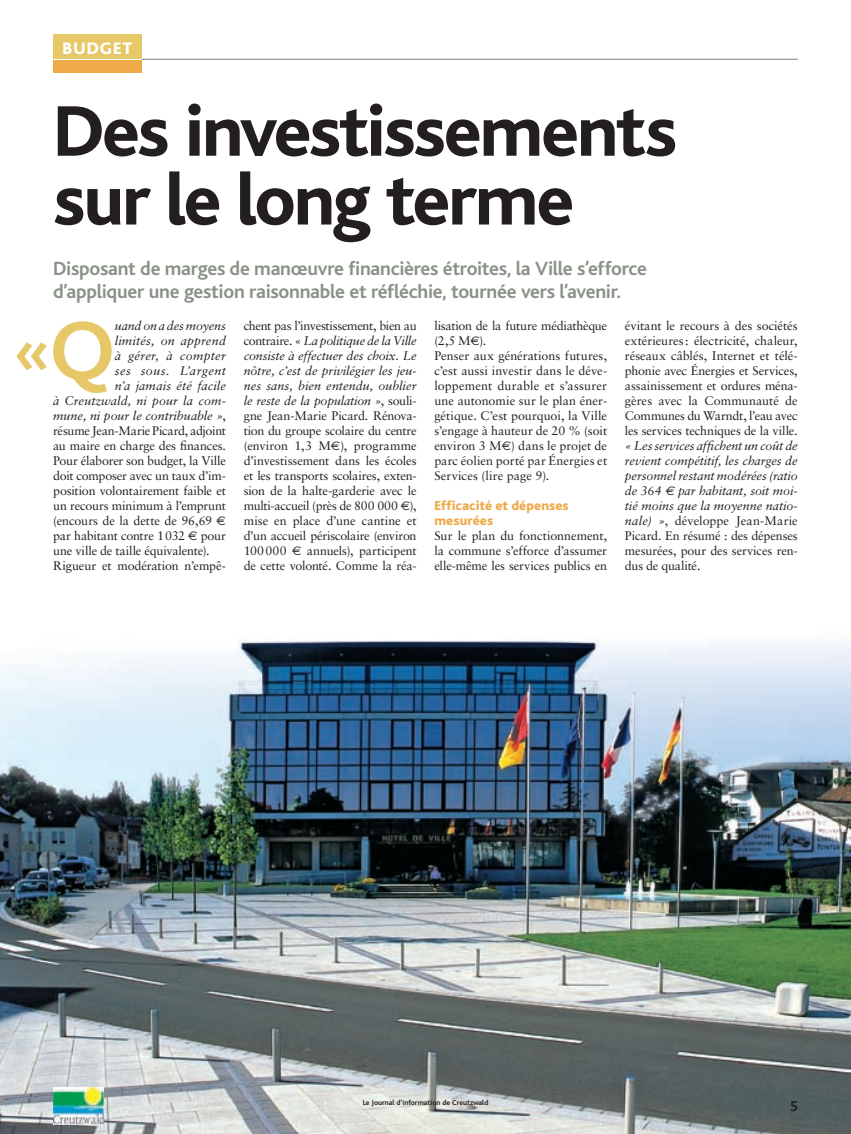
<style>
.page{position:relative;width:851px;height:1134px;background:#fff}
.page>*{position:absolute;margin:0;border:0;box-sizing:border-box;transform-origin:0 0}
.t1{font:700 86.88px "Bliss";color:#e6c868}
.t2{font:800 75px/68.8px "Bliss";letter-spacing:-.035em;color:#231f20}
.t3{font:700 60px "Bliss";color:#e6c868}
.t4{font:700 20px/22.5px "Bliss";letter-spacing:-.015em;color:#899286}
.t5{font:800 17.5px "Bliss";color:#fff}
.t6{font:700 15px "Bliss";color:#231f20}
.t7{font:800 13.75px/15px "Bliss";color:#eea949}
.t8{font:12.5px/15px "Sabon LT Std";letter-spacing:-.005em;color:#231f20;text-align:justify}
.t9{font:italic 12.5px/15px "Sabon LT Std";color:#231f20;text-align:justify}
.t10{font:12.5px "Sabon LT Std";letter-spacing:-.025em;color:#231f20}
.t11{font:italic 12.5px "Sabon LT Std";letter-spacing:.035em;color:#231f20}
.t12{font:italic 12.5px "Sabon LT Std";letter-spacing:.025em;color:#231f20}
.t13{font:700 7.5px "Bliss";color:#231f20}
.s1{font-style:normal}
.s2{font-family:"Euro Sans"}
.s3{font-style:italic}
</style>
<div class="page">
<img style="left:0;top:639px;width:850px;height:495px">
<hr style="left:142px;top:59px;width:655px;height:1px;background:#727f71">
<div style="left:53px;top:34px;width:89px;height:25px;background:#e6c868"></div>
<div style="left:53px;top:60px;width:89px;height:12px;background:#eea949"></div>
<img style="left:53px;top:1088px;width:51px;height:36px">
<h3 class="t5" style="left:63px;top:39px;width:24px">BUDGET</h3>
<h2 class="t2" style="left:53px;top:99px;width:625px">Des investissements sur le long terme</h2>
<h3 class="t4" style="left:53px;top:258px;width:595px">Disposant de marges de manœuvre financières étroites, la Ville s’efforce d’appliquer une gestion raisonnable et réfléchie, tournée vers l’avenir.</h3>
<h1 class="t1" style="left:50px;top:305px;width:66px">Q</h1>
<p class="t9" style="left:115px;top:318px;width:113px">uand on a des moyens</p>
<p class="t9" style="left:115px;top:333px;width:113px">limités, on apprend</p>
<p class="t12" style="left:115px;top:348px;width:113px">à gérer, à compter</p>
<p class="t11" style="left:115px;top:363px;width:113px">ses sous. L’argent</p>
<p class="t9" style="left:115px;top:378px;width:113px">n’a jamais été facile</p>
<p class="t9" style="left:53px;top:393px;width:174px">à Creutzwald, ni pour la com-</p>
<p class="t9" style="left:53px;top:408px;width:174px">mune, ni pour le contribuable »<span class="s1">,</span></p>
<p class="t10" style="left:53px;top:423px;width:174px">résume Jean-Marie Picard, adjoint</p>
<p class="t8" style="left:53px;top:438px;width:174px">au maire en charge des finances.</p>
<p class="t8" style="left:53px;top:453px;width:174px">Pour élaborer son budget, la Ville</p>
<p class="t8" style="left:53px;top:468px;width:174px">doit composer avec un taux d’im-</p>
<p class="t8" style="left:53px;top:483px;width:174px">position volontairement faible et</p>
<p class="t8" style="left:53px;top:498px;width:174px">un recours minimum à l’emprunt</p>
<p class="t8" style="left:53px;top:513px;width:174px">(encours de la dette de 96,69 <span class="s2">E</span></p>
<p class="t8" style="left:53px;top:528px;width:174px">par habitant contre 1032 <span class="s2">E</span> pour</p>
<p class="t8" style="left:53px;top:543px;width:158px">une ville de taille équivalente).</p>
<p class="t8" style="left:53px;top:558px;width:174px">Rigueur et modération n’empê-</p>
<h3 class="t3" style="left:14px;top:320px;width:38px">«</h3>
<p class="t8" style="left:244px;top:318px;width:174px">chent pas l’investissement, bien au contraire. <span class="s3">« La politique de la Ville consiste à effectuer des choix. Le nôtre, c’est de privilégier les jeu&shy;nes sans, bien entendu, oublier le reste de la population »</span>, souli&shy;gne Jean-Marie Picard. Rénova&shy;tion du groupe scolaire du centre (environ 1,3 m<span class="s2">E</span>), programme d’investissement dans les écoles et les transports scolaires, exten&shy;sion de la halte-garderie avec le multi-accueil (près de 800 000 <span class="s2">E</span>), mise en place d’une cantine et d’un accueil périscolaire (environ 100000 <span class="s2">E</span> annuels), participent de cette volonté. Comme la réa-</p>
<p class="t8" style="left:434px;top:318px;width:174px;text-align:left">lisation de la future médiathèque (2,5 M<span class="s2">E</span>).<br>Penser aux générations futures, c’est aussi investir dans le déve&shy;loppement durable et s’assurer une autonomie sur le plan éner&shy;gétique. C’est pourquoi, la Ville s’engage à hauteur de 20 % (soit environ 3 M<span class="s2">E</span>) dans le projet de parc éolien porté par Énergies et<br>Services (lire page 9).</p>
<p class="t7" style="left:434px;top:498px;width:136px">Efficacité et dépenses mesurées</p>
<p class="t8" style="left:434px;top:528px;width:174px">Sur le plan du fonctionnement, la commune s’efforce d’assumer elle-même les services publics en</p>
<p class="t8" style="left:625px;top:318px;width:174px">évitant le recours à des sociétés extérieures: électricité, chaleur, réseaux câblés, Internet et télé&shy;phonie avec Énergies et Services, assainissement et ordures ména&shy;gères avec la Communauté de Communes du Warndt, l’eau avec les services techniques de la ville.</p>
<p class="t9" style="left:624px;top:438px;width:174px">« Les services affichent un coût de revient compétitif, les charges de personnel restant modérées (ratio de 364 <span class="s2">e</span> par habitant, soit moi&shy;tié moins que la moyenne natio&shy;nale) »<span class="s1">, développe Jean-Marie Picard. En résumé : des dépenses mesurées, pour des services ren&shy;dus de qualité.</span></p>
<p class="t13" style="left:362px;top:1099px;width:127px">Le Journal d’information de Creutzwald</p>
<p class="t6" style="left:789px;top:1098px;width:10px">5</p>
</div>
